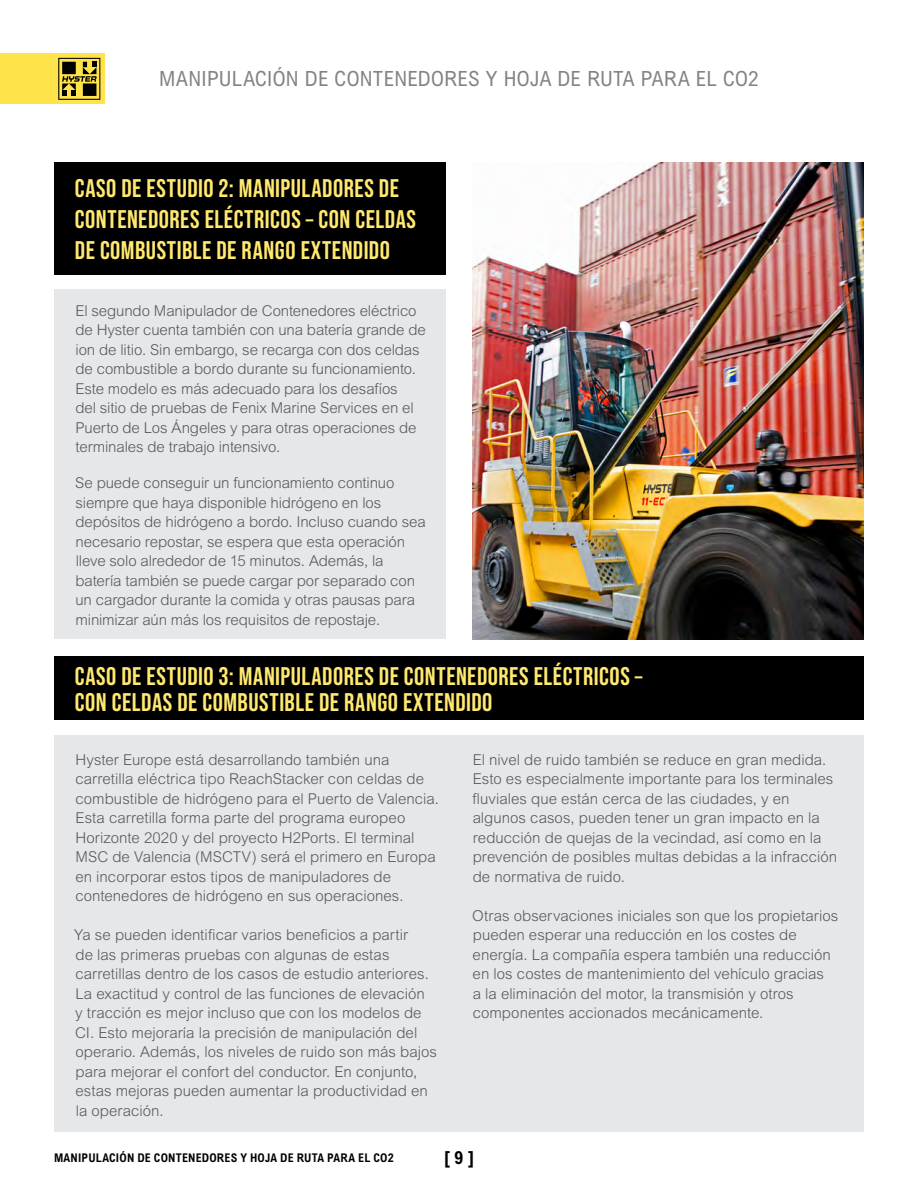
<style>
.page{position:relative;width:918px;height:1188px;background:#fff}
.page>*{position:absolute;margin:0;border:0;box-sizing:border-box;transform-origin:0 0}
.t1{font:700 25.5px/30.6px "Bebas Neue Pro";letter-spacing:.02em;color:#ffe96f}
.t2{font:condensed 21px "Arial MT Std";letter-spacing:.015em;color:#818384}
.t3{font:700 condensed 18px "Arial MT Std";color:#000}
.t4{font:300 15px/19.5px "Arial MT Std";color:#58595b}
.t5{font:700 condensed 12px "Arial MT Std";letter-spacing:.015em;color:#000}
</style>
<div class="page">
<div style="left:54px;top:289px;width:392px;height:350px;background:#e6e7e8"></div>
<div style="left:54px;top:735px;width:810px;height:397px;background:#e6e7e8"></div>
<div style="left:54px;top:162px;width:392px;height:112px;background:#000"></div>
<div style="left:54px;top:657px;width:810px;height:63px;background:#000"></div>
<img style="left:472px;top:162px;width:392px;height:477px">
<div style="left:0;top:53px;width:104px;height:51px;background:#ffe34b"></div>
<svg style="left:58px;top:58px;width:42px;height:42px"></svg>
<div style="left:62px;top:62px;width:14px;height:12px;background:#000"></div>
<h2 class="t2" style="left:159px;top:66px;width:601px">MANIPULACIÓN DE CONTENEDORES Y HOJA DE RUTA PARA EL CO2</h2>
<h1 class="t1" style="left:75px;top:173px;width:343px">CASO DE ESTUDIO 2: MANIPULADORES DE<br>CONTENEDORES ELÉCTRICOS – CON CELDAS<br>DE COMBUSTIBLE DE RANGO EXTENDIDO</h1>
<p class="t4" style="left:75px;top:301px;width:352px">El segundo Manipulador de Contenedores eléctrico de Hyster cuenta también con una batería grande de ion de litio. Sin embargo, se recarga con dos celdas de combustible a bordo durante su funcionamiento.<br>Este modelo es más adecuado para los desafíos<br>del sitio de pruebas de Fenix Marine Services en el Puerto de Los Ángeles y para otras operaciones de terminales de trabajo intensivo.</p>
<p class="t4" style="left:75px;top:473px;width:352px">Se puede conseguir un funcionamiento continuo siempre que haya disponible hidrógeno en los depósitos de hidrógeno a bordo. Incluso cuando sea necesario repostar, se espera que esta operación lleve solo alrededor de 15 minutos. Además, la batería también se puede cargar por separado con un cargador durante la comida y otras pausas para minimizar aún más los requisitos de repostaje.</p>
<h1 class="t1" style="left:75px;top:663px;width:569px;line-height:25.5px">CASO DE ESTUDIO 3: MANIPULADORES DE CONTENEDORES ELÉCTRICOS –<br>CON CELDAS DE COMBUSTIBLE DE RANGO EXTENDIDO</h1>
<p class="t4" style="left:75px;top:750px;width:365px">Hyster Europe está desarrollando también una carretilla eléctrica tipo ReachStacker con celdas de combustible de hidrógeno para el Puerto de Valencia.<br>Esta carretilla forma parte del programa europeo Horizonte 2020 y del proyecto H2Ports. El terminal MSC de Valencia (MSCTV) será el primero en Europa en incorporar estos tipos de manipuladores de contenedores de hidrógeno en sus operaciones.</p>
<p class="t4" style="left:74px;top:925px;width:364px">Ya se pueden identificar varios beneficios a partir<br>de las primeras pruebas con algunas de estas carretillas dentro de los casos de estudio anteriores.<br>La exactitud y control de las funciones de elevación<br>y tracción es mejor incluso que con los modelos de CI. Esto mejoraría la precisión de manipulación del operario. Además, los niveles de ruido son más bajos para mejorar el confort del conductor. En conjunto, estas mejoras pueden aumentar la productividad en la operación.</p>
<p class="t4" style="left:473px;top:750px;width:366px">El nivel de ruido también se reduce en gran medida.<br>Esto es especialmente importante para los terminales fluviales que están cerca de las ciudades, y en algunos casos, pueden tener un gran impacto en la reducción de quejas de la vecindad, así como en la prevención de posibles multas debidas a la infracción de normativa de ruido.</p>
<p class="t4" style="left:472px;top:906px;width:368px">Otras observaciones iniciales son que los propietarios pueden esperar una reducción en los costes de energía. La compañía espera también una reducción en los costes de mantenimiento del vehículo gracias<br>a la eliminación del motor, la transmisión y otros componentes accionados mecánicamente.</p>
<p class="t5" style="left:54px;top:1151px;width:341px">MANIPULACIÓN DE CONTENEDORES Y HOJA DE RUTA PARA EL CO2</p>
<p class="t3" style="left:444px;top:1147px;width:31px">[ 9 ]</p>
</div>
